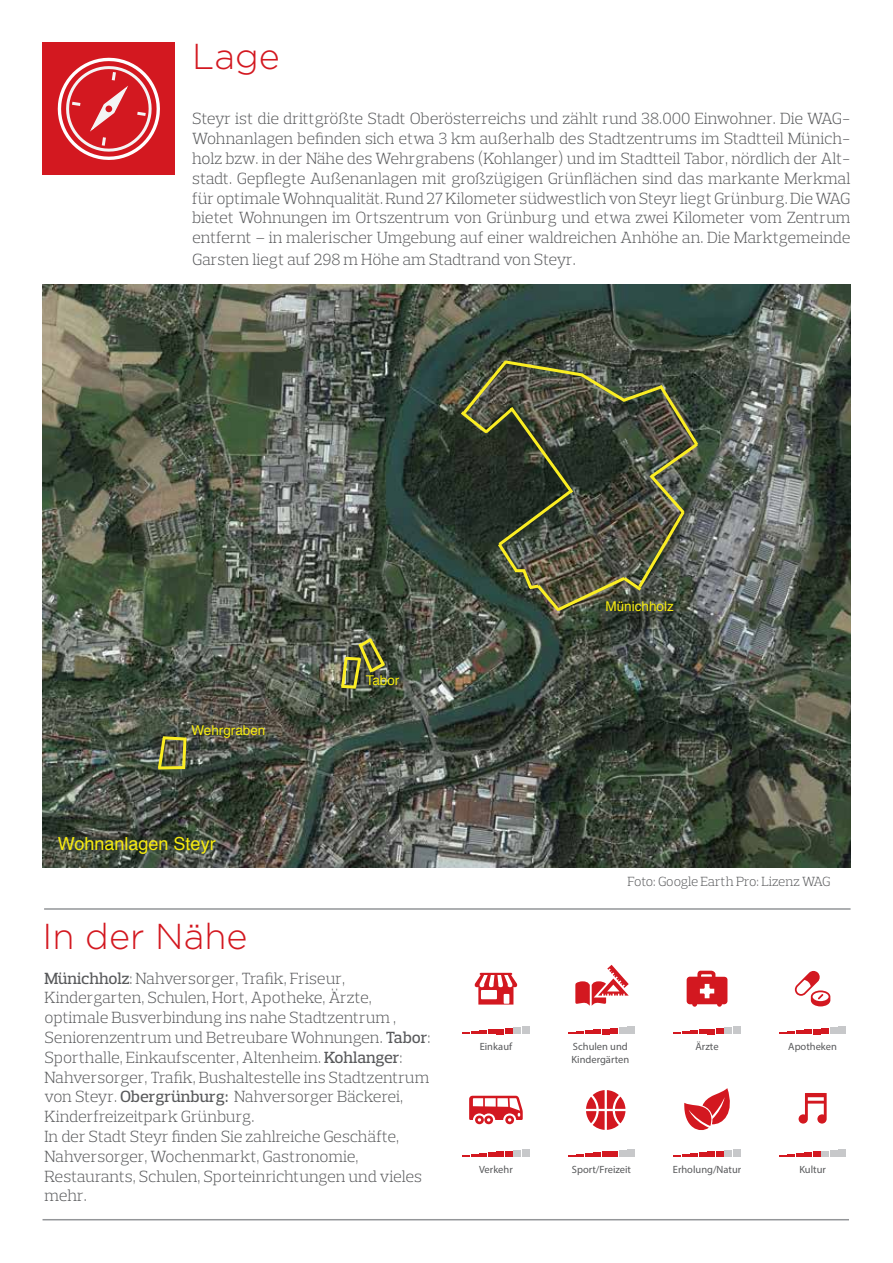
<style>
.page{position:relative;width:893px;height:1263px;background:#fff}
.page>*{position:absolute;margin:0;border:0;box-sizing:border-box;transform-origin:0 0}
.t1{font:300 36px "Gotham";color:#d31820}
.t2{font:18px "Helvetica";color:#f7ec0f}
.t3{font:300 16.5px/19.8px "Prelo Slab";letter-spacing:-.01em;color:#58595b;text-align:justify}
.t4{font:300 13.5px "Prelo Slab";letter-spacing:-.02em;color:#58595b}
.t5{font:13.5px "Helvetica";color:#f7ec0f}
.t6{font:10.5px/12.6px "Myriad Pro";color:#58595b}
.s1{font-weight:500}
</style>
<div class="page">
<img style="left:43px;top:285px;width:807px;height:582px">
<div style="left:43px;top:43px;width:132px;height:132px;background:#d31820"></div>
<svg style="left:57px;top:57px;width:103px;height:103px"></svg>
<div style="left:105px;top:105px;width:7px;height:7px;background:#d31820;border-radius:50%"></div>
<hr style="left:44px;top:908px;width:807px;height:2px;background:#939598">
<hr style="left:43px;top:1219px;width:806px;height:1px;background:#939598">
<svg style="left:462px;top:1030px;width:33px;height:4px"></svg>
<div style="left:496px;top:1029px;width:8px;height:5px;background:#d31820"></div>
<div style="left:505px;top:1028px;width:7px;height:6px;background:#d31820"></div>
<div style="left:513px;top:1027px;width:8px;height:7px;background:#c7c8ca"></div>
<div style="left:522px;top:1026px;width:7px;height:8px;background:#c7c8ca"></div>
<svg style="left:568px;top:1030px;width:33px;height:4px"></svg>
<div style="left:602px;top:1029px;width:8px;height:5px;background:#d31820"></div>
<div style="left:610px;top:1028px;width:8px;height:6px;background:#d31820"></div>
<div style="left:619px;top:1027px;width:8px;height:7px;background:#c7c8ca"></div>
<div style="left:627px;top:1026px;width:8px;height:8px;background:#c7c8ca"></div>
<svg style="left:673px;top:1030px;width:34px;height:4px"></svg>
<div style="left:707px;top:1029px;width:8px;height:5px;background:#d31820"></div>
<div style="left:716px;top:1028px;width:8px;height:6px;background:#d31820"></div>
<div style="left:724px;top:1027px;width:8px;height:7px;background:#c7c8ca"></div>
<div style="left:733px;top:1026px;width:8px;height:8px;background:#c7c8ca"></div>
<svg style="left:779px;top:1030px;width:33px;height:4px"></svg>
<div style="left:813px;top:1029px;width:8px;height:5px;background:#d31820"></div>
<div style="left:821px;top:1028px;width:8px;height:6px;background:#d31820"></div>
<div style="left:830px;top:1027px;width:8px;height:7px;background:#c7c8ca"></div>
<div style="left:838px;top:1026px;width:8px;height:8px;background:#c7c8ca"></div>
<svg style="left:462px;top:1153px;width:33px;height:4px"></svg>
<div style="left:496px;top:1152px;width:8px;height:5px;background:#d31820"></div>
<div style="left:505px;top:1151px;width:7px;height:6px;background:#d31820"></div>
<div style="left:513px;top:1150px;width:8px;height:7px;background:#c7c8ca"></div>
<div style="left:522px;top:1149px;width:7px;height:8px;background:#c7c8ca"></div>
<svg style="left:568px;top:1153px;width:33px;height:4px"></svg>
<div style="left:602px;top:1152px;width:8px;height:5px;background:#d31820"></div>
<div style="left:610px;top:1151px;width:8px;height:6px;background:#d31820"></div>
<div style="left:619px;top:1150px;width:8px;height:7px;background:#c7c8ca"></div>
<div style="left:627px;top:1149px;width:8px;height:8px;background:#c7c8ca"></div>
<svg style="left:673px;top:1153px;width:34px;height:4px"></svg>
<div style="left:707px;top:1152px;width:8px;height:5px;background:#d31820"></div>
<div style="left:716px;top:1151px;width:8px;height:6px;background:#d31820"></div>
<div style="left:724px;top:1150px;width:8px;height:7px;background:#c7c8ca"></div>
<div style="left:733px;top:1149px;width:8px;height:8px;background:#c7c8ca"></div>
<svg style="left:779px;top:1153px;width:33px;height:4px"></svg>
<div style="left:813px;top:1152px;width:8px;height:5px;background:#d31820"></div>
<div style="left:821px;top:1151px;width:8px;height:6px;background:#c7c8ca"></div>
<div style="left:830px;top:1150px;width:8px;height:7px;background:#c7c8ca"></div>
<div style="left:838px;top:1149px;width:8px;height:8px;background:#c7c8ca"></div>
<svg style="left:475px;top:973px;width:42px;height:31px"></svg>
<svg style="left:795px;top:971px;width:35px;height:35px"></svg>
<svg style="left:687px;top:971px;width:40px;height:36px"></svg>
<svg style="left:684px;top:1088px;width:46px;height:42px"></svg>
<svg style="left:575px;top:965px;width:54px;height:41px"></svg>
<svg style="left:469px;top:1096px;width:54px;height:28px"></svg>
<svg style="left:586px;top:1090px;width:39px;height:40px"></svg>
<svg style="left:799px;top:1093px;width:28px;height:30px"></svg>
<svg style="left:458px;top:357px;width:243px;height:257px;background:#494e3b"></svg>
<svg style="left:156px;top:734px;width:34px;height:37px"></svg>
<hr style="left:158px;top:766px;width:27px;height:3px;background:#fbee23">
<svg style="left:338px;top:635px;width:50px;height:56px;background:#6c6e44"></svg>
<h1 class="t1" style="left:192px;top:36px;width:89px">Lage</h1>
<p class="t3" style="left:192px;top:109px;width:660px">Steyr ist die drittgrößte Stadt Oberösterreichs und zählt rund 38.000 Einwohner. Die WAG-Wohnanlagen befinden sich etwa 3 km außerhalb des Stadtzentrums im Stadtteil Münich&shy;holz bzw. in der Nähe des Wehrgrabens (Kohlanger) und im Stadtteil Tabor, nördlich der Alt&shy;stadt. Gepflegte Außenanlagen mit großzügigen Grünflächen sind das markante Merkmal für optimale Wohnqualität. Rund 27 Kilometer südwestlich von Steyr liegt Grünburg. Die WAG bietet Wohnungen im Ortszentrum von Grünburg und etwa zwei Kilometer vom Zentrum entfernt – in malerischer Umgebung auf einer waldreichen Anhöhe an. Die Marktgemeinde</p>
<p class="t3" style="left:192px;top:249px;width:385px">Garsten liegt auf 298 m Höhe am Stadtrand von Steyr.</p>
<p class="t5" style="left:191px;top:725px;width:76px">Wehrgraben</p>
<p class="t2" style="left:58px;top:836px;width:159px">Wohnanlagen Steyr</p>
<h1 class="t1" style="left:43px;top:917px;width:206px">In der Nähe</h1>
<p class="t5" style="left:366px;top:675px;width:35px">Tabor</p>
<p class="t3" style="left:45px;top:968px;width:387px;text-align:left"><span class="s1">Münichholz</span>: Nahversorger, Trafik, Friseur, Kindergarten, Schulen, Hort, Apotheke, Ärzte, optimale Busverbindung ins nahe Stadtzentrum , Seniorenzentrum und Betreubare Wohnungen. <span class="s1">Tabor</span>:<br>Sporthalle, Einkaufscenter, Altenheim. <span class="s1">Kohlanger</span>:<br>Nahversorger, Trafik, Bushaltestelle ins Stadtzentrum von Steyr. <span class="s1">Obergrünburg:</span> Nahversorger Bäckerei, Kinderfreizeitpark Grünburg.<br>In der Stadt Steyr finden Sie zahlreiche Geschäfte, Nahversorger, Wochenmarkt, Gastronomie, Restaurants, Schulen, Sporteinrichtungen und vieles mehr.</p>
<p class="t6" style="left:480px;top:1040px;width:34px">Einkauf</p>
<p class="t6" style="left:479px;top:1163px;width:35px">Verkehr</p>
<p class="t5" style="left:605px;top:600px;width:70px">Münichholz</p>
<p class="t4" style="left:627px;top:873px;width:205px">Foto: Google Earth Pro: Lizenz WAG</p>
<p class="t6" style="left:571px;top:1040px;width:59px">Schulen und<br>Kindergärten</p>
<p class="t6" style="left:572px;top:1163px;width:61px">Sport/Freizeit</p>
<p class="t6" style="left:695px;top:1040px;width:25px">Ärzte</p>
<p class="t6" style="left:673px;top:1163px;width:70px">Erholung/Natur</p>
<p class="t6" style="left:788px;top:1040px;width:50px">Apotheken</p>
<p class="t6" style="left:799px;top:1163px;width:28px">Kultur</p>
</div>
